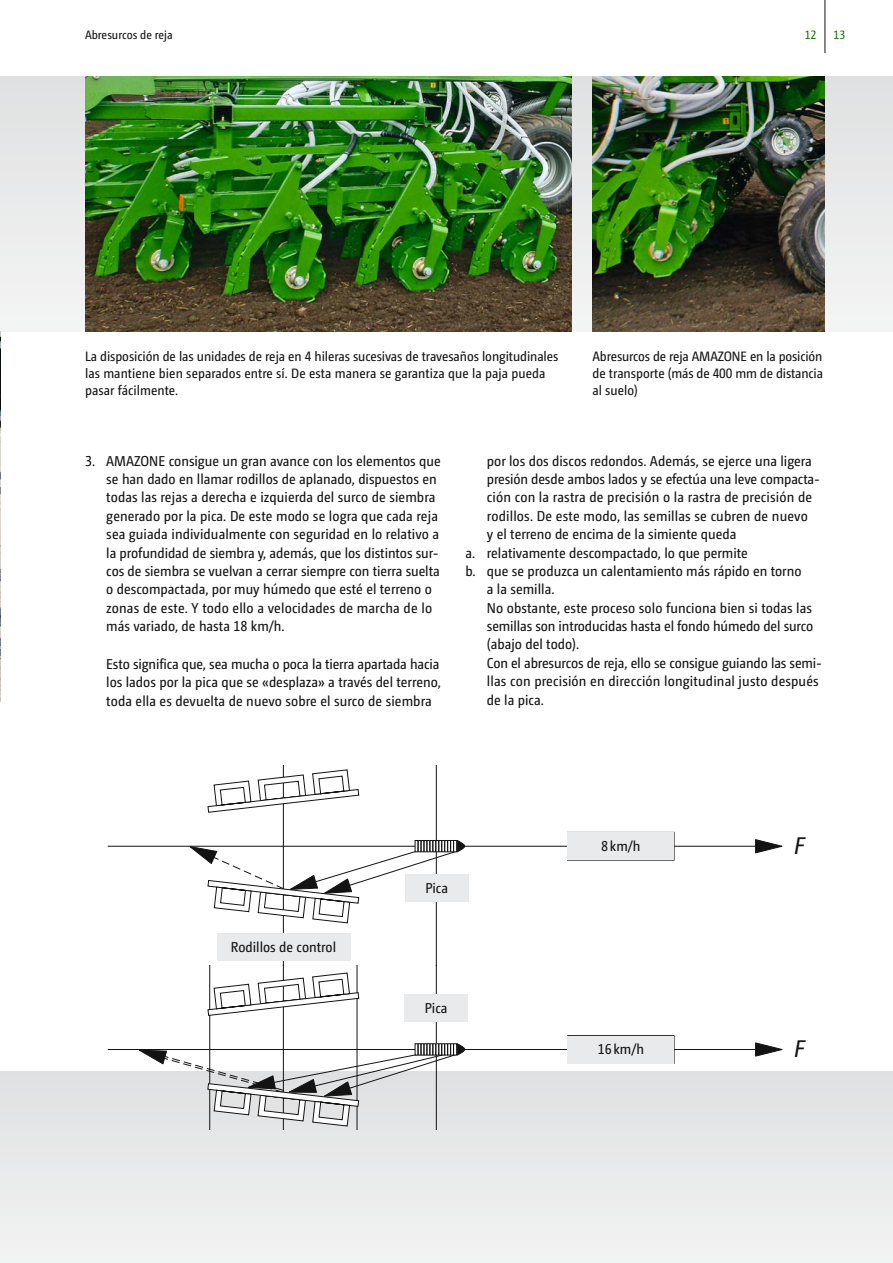
<style>
.page{position:relative;width:893px;height:1263px;background:#fff}
.page>*{position:absolute;margin:0;border:0;box-sizing:border-box;transform-origin:0 0}
.t1{font:italic 24px "Camingo Dos Pro S Cd";color:#141314}
.t2{font:14.25px/18.5px "Camingo Dos Pro S Cd";color:#141314}
.t3{font:13.5px/17px "Camingo Dos Pro S Cd";letter-spacing:-.005em;color:#141314;text-align:justify}
.t4{font:12px "Camingo Dos Pro S Cd";color:#141314}
.t5{font:12px "Camingo Dos Pro S Cd";color:#137904}
</style>
<div class="page">
<div style="left:0;top:77px;width:893px;height:255px;background:#e9eaeb"></div>
<div style="left:0;top:1071px;width:893px;height:192px;background:#eaebeb"></div>
<img style="left:592px;top:77px;width:233px;height:255px">
<img style="left:85px;top:77px;width:486px;height:255px">
<img style="left:0;top:332px;width:1px;height:370px">
<hr style="left:283px;top:765px;width:1px;height:200px;background:#141314">
<hr style="left:436px;top:765px;width:1px;height:200px;background:#141314">
<hr style="left:108px;top:846px;width:514px;height:1px;background:#141314">
<svg style="left:207px;top:769px;width:153px;height:44px"></svg>
<svg style="left:186px;top:840px;width:280px;height:84px"></svg>
<hr style="left:357px;top:965px;width:1px;height:165px;background:#141314">
<hr style="left:209px;top:965px;width:1px;height:165px;background:#141314">
<hr style="left:283px;top:965px;width:1px;height:165px;background:#141314">
<hr style="left:436px;top:965px;width:1px;height:165px;background:#141314">
<hr style="left:108px;top:1049px;width:514px;height:1px;background:#141314">
<div style="left:415px;top:1043px;width:42px;height:12px;border:1px solid #141314"></div>
<svg style="left:207px;top:972px;width:153px;height:44px"></svg>
<svg style="left:136px;top:1044px;width:330px;height:83px"></svg>
<hr style="left:622px;top:846px;width:134px;height:1px;background:#141314">
<svg style="left:754px;top:839px;width:28px;height:15px"></svg>
<hr style="left:622px;top:1049px;width:134px;height:1px;background:#141314">
<svg style="left:755px;top:1042px;width:27px;height:15px"></svg>
<div style="left:567px;top:1035px;width:107px;height:29px;border:1px solid #141314"></div>
<hr style="left:825px;top:0;width:1px;height:53px;background:#141314">
<div style="left:217px;top:933px;width:133px;height:28px;background:#e9eaeb"></div>
<div style="left:404px;top:994px;width:64px;height:28px;background:#e9eaeb"></div>
<div style="left:405px;top:874px;width:64px;height:27px;background:#e9eaeb"></div>
<div style="left:568px;top:832px;width:106px;height:28px;background:#e9eaeb"></div>
<div style="left:568px;top:1036px;width:106px;height:27px;background:#e9eaeb"></div>
<p class="t4" style="left:85px;top:30px;width:89px">Abresurcos de reja</p>
<p class="t5" style="left:805px;top:30px;width:13px">12</p>
<p class="t5" style="left:833px;top:30px;width:13px">13</p>
<p class="t3" style="left:85px;top:349px;width:475px;text-align:left">La disposición de las unidades de reja en 4 hileras sucesivas de travesaños longitudinales las mantiene bien separados entre sí. De esta manera se garantiza que la paja pueda pasar fácilmente.</p>
<p class="t3" style="left:592px;top:349px;width:232px">Abresurcos de reja AMAZONE en la posición de transporte (más de 400 mm de distancia al suelo)</p>
<p class="t2" style="left:106px;top:453px;width:336px;text-indent:-21px">3. AMAZONE consigue un gran avance con los elementos que se han dado en llamar rodillos de aplanado, dispuestos en todas las rejas a derecha e izquierda del surco de siembra generado por la pica. De este modo se logra que cada reja sea guiada individualmente con seguridad en lo relativo a la profundidad de siembra y, además, que los distintos sur&shy;cos de siembra se vuelvan a cerrar siempre con tierra suelta o descompactada, por muy húmedo que esté el terreno o zonas de este. Y todo ello a velocidades de marcha de lo más variado, de hasta 18 km/h.</p>
<p class="t2" style="left:106px;top:656px;width:336px;text-align:justify">Esto significa que, sea mucha o poca la tierra apartada hacia los lados por la pica que se «desplaza» a través del terreno, toda ella es devuelta de nuevo sobre el surco de siembra</p>
<p class="t2" style="left:487px;top:453px;width:327px">por los dos discos redondos. Además, se ejerce una ligera</p>
<p class="t2" style="left:487px;top:471px;width:335px">presión desde ambos lados y se efectúa una leve compacta-</p>
<p class="t2" style="left:487px;top:489px;width:327px">ción con la rastra de precisión o la rastra de precisión de</p>
<p class="t2" style="left:487px;top:508px;width:323px">rodillos. De este modo, las semillas se cubren de nuevo</p>
<p class="t2" style="left:487px;top:526px;width:251px">y el terreno de encima de la simiente queda</p>
<p class="t2" style="left:466px;top:544px;width:284px">a. relativamente descompactado, lo que permite</p>
<p class="t2" style="left:466px;top:563px;width:337px">b. que se produzca un calentamiento más rápido en torno</p>
<p class="t2" style="left:487px;top:581px;width:69px">a la semilla.</p>
<p class="t2" style="left:487px;top:600px;width:327px">No obstante, este proceso solo funciona bien si todas las</p>
<p class="t2" style="left:487px;top:618px;width:328px">semillas son introducidas hasta el fondo húmedo del surco</p>
<p class="t2" style="left:487px;top:636px;width:94px">(abajo del todo).</p>
<p class="t2" style="left:487px;top:655px;width:337px">Con el abresurcos de reja, ello se consigue guiando las semi-</p>
<p class="t2" style="left:487px;top:673px;width:333px">llas con precisión en dirección longitudinal justo después</p>
<p class="t2" style="left:487px;top:691px;width:59px">de la pica.</p>
<p class="t2" style="left:231px;top:939px;width:107px">Rodillos de control</p>
<p class="t2" style="left:425px;top:879px;width:24px">Pica</p>
<p class="t2" style="left:425px;top:999px;width:24px">Pica</p>
<p class="t2" style="left:601px;top:838px;width:41px">8 km/h</p>
<p class="t2" style="left:598px;top:1041px;width:48px">16 km/h</p>
<h1 class="t1" style="left:794px;top:836px;width:12px">F</h1>
<h1 class="t1" style="left:794px;top:1039px;width:12px">F</h1>
</div>
